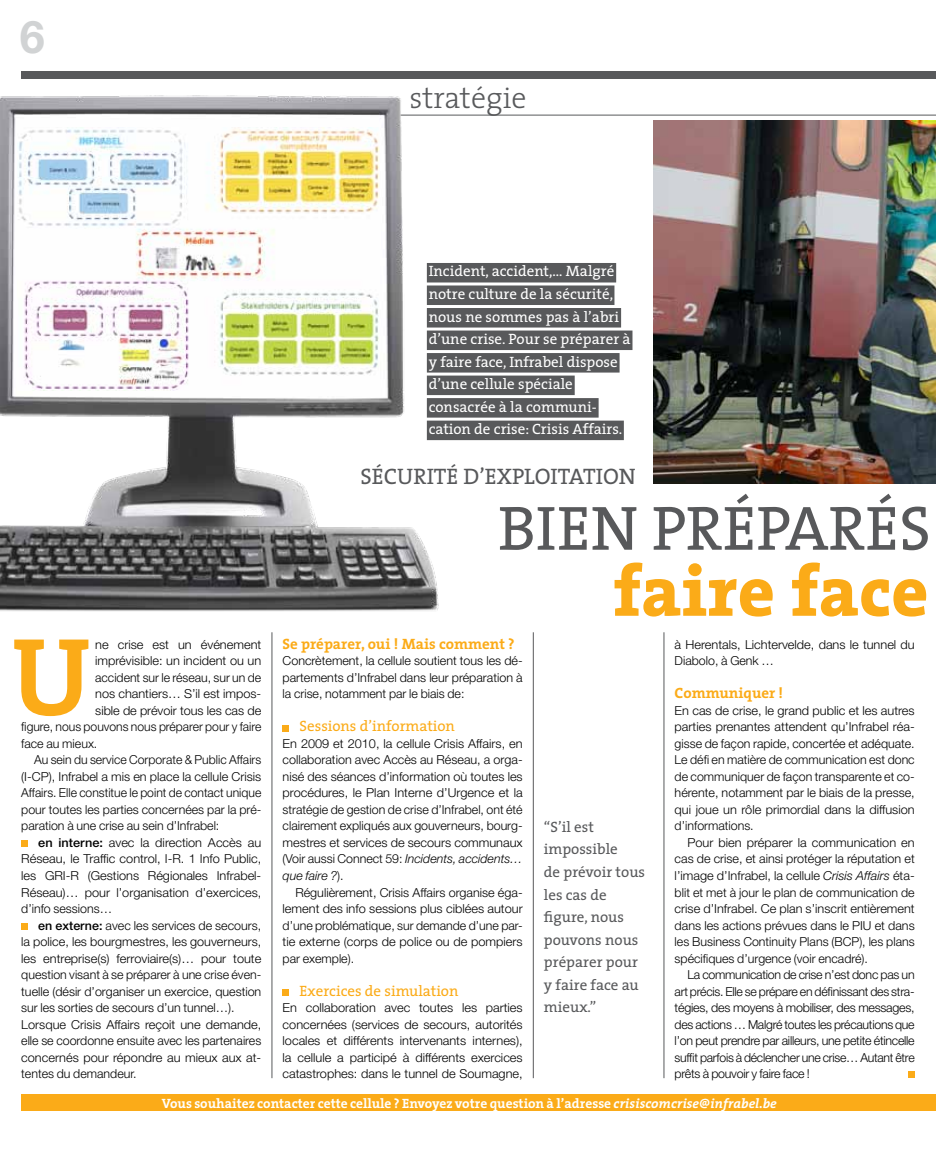
<style>
.page{position:relative;width:936px;height:1149px;background:#fff}
.page>*{position:absolute;margin:0;border:0;box-sizing:border-box;transform-origin:0 0}
.t1{font:700 111.45px "The Serif";color:#fbab18}
.t2{font:800 72px "The Serif";color:#fbab18}
.t3{font:63px "The Serif";color:#58595b}
.t4{font:700 45px "Helvetica Neue LT Std";color:#d1d3d4}
.t5{font:300 30px "The Serif";color:#58595b}
.t6{font:22.5px "The Serif";color:#58595b}
.t7{font:15px/22.5px "The Serif";color:#fff}
.t8{font:15px/22.5px "The Serif";color:#58595b}
.t9{font:15px "The Serif";color:#fbab18}
.t10{font:700 15px "The Serif";color:#fbab18}
.t11{font:700 13.5px "The Serif";color:#fff}
.t12{font:300 12.3px/16.5px "Helvetica Neue LT Std";color:#000;text-align:justify}
.s1{font-weight:500}
.s2{font-style:italic}
</style>
<div class="page">
<hr style="left:21px;top:115px;width:914px;height:1px;background:#58595b">
<div style="left:21px;top:71px;width:914px;height:7px;background:#58595b"></div>
<img style="left:653px;top:120px;width:282px;height:363px">
<hr style="left:663px;top:632px;width:1px;height:445px;background:#58595b">
<hr style="left:533px;top:632px;width:1px;height:445px;background:#58595b">
<hr style="left:271px;top:632px;width:1px;height:445px;background:#58595b">
<div style="left:427px;top:263px;width:189px;height:19px;background:#58595b"></div>
<div style="left:427px;top:285px;width:187px;height:20px;background:#58595b"></div>
<div style="left:427px;top:308px;width:194px;height:19px;background:#58595b"></div>
<div style="left:427px;top:330px;width:205px;height:20px;background:#58595b"></div>
<div style="left:427px;top:353px;width:192px;height:19px;background:#58595b"></div>
<div style="left:427px;top:375px;width:147px;height:20px;background:#58595b"></div>
<div style="left:427px;top:398px;width:171px;height:19px;background:#58595b"></div>
<div style="left:427px;top:420px;width:196px;height:20px;background:#58595b"></div>
<div style="left:21px;top:1094px;width:914px;height:16px;background:#fbab18"></div>
<svg style="left:908px;top:1071px;width:6px;height:6px"></svg>
<div style="left:282px;top:724px;width:7px;height:7px;background:#fbab18"></div>
<div style="left:282px;top:988px;width:7px;height:7px;background:#fbab18"></div>
<div style="left:21px;top:840px;width:7px;height:6px;background:#fbab18"></div>
<div style="left:21px;top:922px;width:7px;height:7px;background:#fbab18"></div>
<img style="left:0;top:78px;width:454px;height:563px">
<img style="left:17px;top:127px;width:363px;height:263px">
<h3 class="t4" style="left:20px;top:10px;width:27px">6</h3>
<h3 class="t5" style="left:409px;top:73px;width:119px">stratégie</h3>
<h1 class="t1" style="left:12px;top:583px;width:76px">U</h1>
<p class="t12" style="left:95px;top:635px;width:167px">ne crise est un événement</p>
<p class="t12" style="left:95px;top:652px;width:167px">imprévisible: un incident ou un</p>
<p class="t12" style="left:95px;top:668px;width:167px">accident sur le réseau, sur un de</p>
<p class="t12" style="left:95px;top:685px;width:167px">nos chantiers… S’il est impos-</p>
<p class="t12" style="left:95px;top:701px;width:167px">sible de prévoir tous les cas de</p>
<p class="t12" style="left:21px;top:718px;width:241px">figure, nous pouvons nous préparer pour y faire</p>
<p class="t12" style="left:21px;top:734px;width:78px">face au mieux.</p>
<p class="t12" style="left:34px;top:751px;width:229px">Au sein du service Corporate &amp; Public Affairs</p>
<p class="t12" style="left:21px;top:767px;width:241px">(I-CP), Infrabel a mis en place la cellule Crisis</p>
<p class="t12" style="left:21px;top:784px;width:241px">Affairs. Elle constitue le point de contact unique</p>
<p class="t12" style="left:21px;top:800px;width:241px">pour toutes les parties concernées par la pré-</p>
<p class="t12" style="left:21px;top:817px;width:200px">paration à une crise au sein d’Infrabel:</p>
<p class="t12" style="left:38px;top:833px;width:224px"><span class="s1">en interne:</span> avec la direction Accès au</p>
<p class="t12" style="left:21px;top:850px;width:241px">Réseau, le Traffic control, I-R. 1 Info Public,</p>
<p class="t12" style="left:21px;top:866px;width:241px">les GRI-R (Gestions Régionales Infrabel-</p>
<p class="t12" style="left:21px;top:883px;width:241px">Réseau)… pour l’organisation d’exercices,</p>
<p class="t12" style="left:21px;top:899px;width:92px">d’info sessions…</p>
<p class="t12" style="left:38px;top:916px;width:224px"><span class="s1">en externe:</span> avec les services de secours,</p>
<p class="t12" style="left:21px;top:932px;width:241px">la police, les bourgmestres, les gouverneurs,</p>
<p class="t12" style="left:21px;top:949px;width:241px">les entreprise(s) ferroviaire(s)… pour toute</p>
<p class="t12" style="left:21px;top:965px;width:241px">question visant à se préparer à une crise éven-</p>
<p class="t12" style="left:21px;top:982px;width:241px">tuelle (désir d’organiser un exercice, question</p>
<p class="t12" style="left:21px;top:998px;width:215px">sur les sorties de secours d’un tunnel…).</p>
<p class="t12" style="left:21px;top:1015px;width:241px">Lorsque Crisis Affairs reçoit une demande,</p>
<p class="t12" style="left:21px;top:1031px;width:241px">elle se coordonne ensuite avec les partenaires</p>
<p class="t12" style="left:21px;top:1048px;width:241px">concernés pour répondre au mieux aux at-</p>
<p class="t12" style="left:21px;top:1064px;width:117px">tentes du demandeur.</p>
<p class="t7" style="left:428px;top:259px;width:203px">Incident, accident,… Malgré notre culture de la sécurité, nous ne sommes pas à l’abri d’une crise. Pour se préparer à y faire face, Infrabel dispose d’une cellule spéciale consacrée à la communi&shy;cation de crise: Crisis Affairs.</p>
<h3 class="t6" style="left:360px;top:457px;width:274px">Sécurité d’exploitation</h3>
<h3 class="t3" style="left:498px;top:476px;width:434px">bien préparés</h3>
<p class="t10" style="left:282px;top:631px;width:233px">Se préparer, oui ! Mais comment ?</p>
<p class="t12" style="left:282px;top:652px;width:241px">Concrètement, la cellule soutient tous les dé&shy;partements d’Infrabel dans leur préparation à la crise, notamment par le biais de:</p>
<p class="t9" style="left:299px;top:713px;width:157px">Sessions d’information</p>
<p class="t12" style="left:282px;top:734px;width:241px">En 2009 et 2010, la cellule Crisis Affairs, en collaboration avec Accès au Réseau, a orga&shy;nisé des séances d’information où toutes les procédures, le Plan Interne d’Urgence et la stratégie de gestion de crise d’Infrabel, ont été clairement expliqués aux gouverneurs, bourg&shy;mestres et services de secours communaux (Voir aussi Connect 59: <span class="s2">Incidents, accidents… que faire ?</span>).</p>
<p class="t12" style="left:282px;top:883px;width:241px;text-indent:13px">Régulièrement, Crisis Affairs organise éga&shy;lement des info sessions plus ciblées autour d’une problématique, sur demande d’une par&shy;tie externe (corps de police ou de pompiers par exemple).</p>
<p class="t9" style="left:299px;top:977px;width:160px">Exercices de simulation</p>
<p class="t12" style="left:282px;top:998px;width:241px">En collaboration avec toutes les parties concernées (services de secours, autorités locales et différents intervenants internes), la cellule a participé à différents exercices catastrophes: dans le tunnel de Soumagne,</p>
<h2 class="t2" style="left:613px;top:530px;width:317px">faire face</h2>
<p class="t8" style="left:544px;top:814px;width:103px">“S’il est impossible<br>de prévoir tous les cas de figure, nous pouvons nous préparer pour y faire face au mieux.”</p>
<p class="t12" style="left:674px;top:635px;width:241px">à Herentals, Lichtervelde, dans le tunnel du<br>Diabolo, à Genk …</p>
<p class="t10" style="left:674px;top:680px;width:110px">Communiquer !</p>
<p class="t12" style="left:674px;top:701px;width:241px">En cas de crise, le grand public et les autres parties prenantes attendent qu’Infrabel réa&shy;gisse de façon rapide, concertée et adéquate.<br>Le défi en matière de communication est donc de communiquer de façon transparente et co&shy;hérente, notamment par le biais de la presse, qui joue un rôle primordial dans la diffusion d’informations.</p>
<p class="t12" style="left:674px;top:833px;width:241px;text-indent:13px">Pour bien préparer la communication en cas de crise, et ainsi protéger la réputation et l’image d’Infrabel, la cellule <span class="s2">Crisis Affairs</span> éta&shy;blit et met à jour le plan de communication de crise d’Infrabel. Ce plan s’inscrit entièrement dans les actions prévues dans le PIU et dans les Business Continuity Plans (BCP), les plans spécifiques d’urgence (voir encadré).</p>
<p class="t12" style="left:674px;top:965px;width:241px;text-indent:13px">La communication de crise n’est donc pas un art précis. Elle se prépare en définissant des stra&shy;tégies, des moyens à mobiliser, des messages, des actions … Malgré toutes les précautions que l’on peut prendre par ailleurs, une petite étincelle suffit parfois à déclencher une crise… Autant être prêts à pouvoir y faire face !</p>
<p class="t11" style="left:162px;top:1091px;width:616px">Vous souhaitez contacter cette cellule ? Envoyez votre question à l’adresse <span class="s2">crisiscomcrise@infrabel.be</span></p>
</div>
